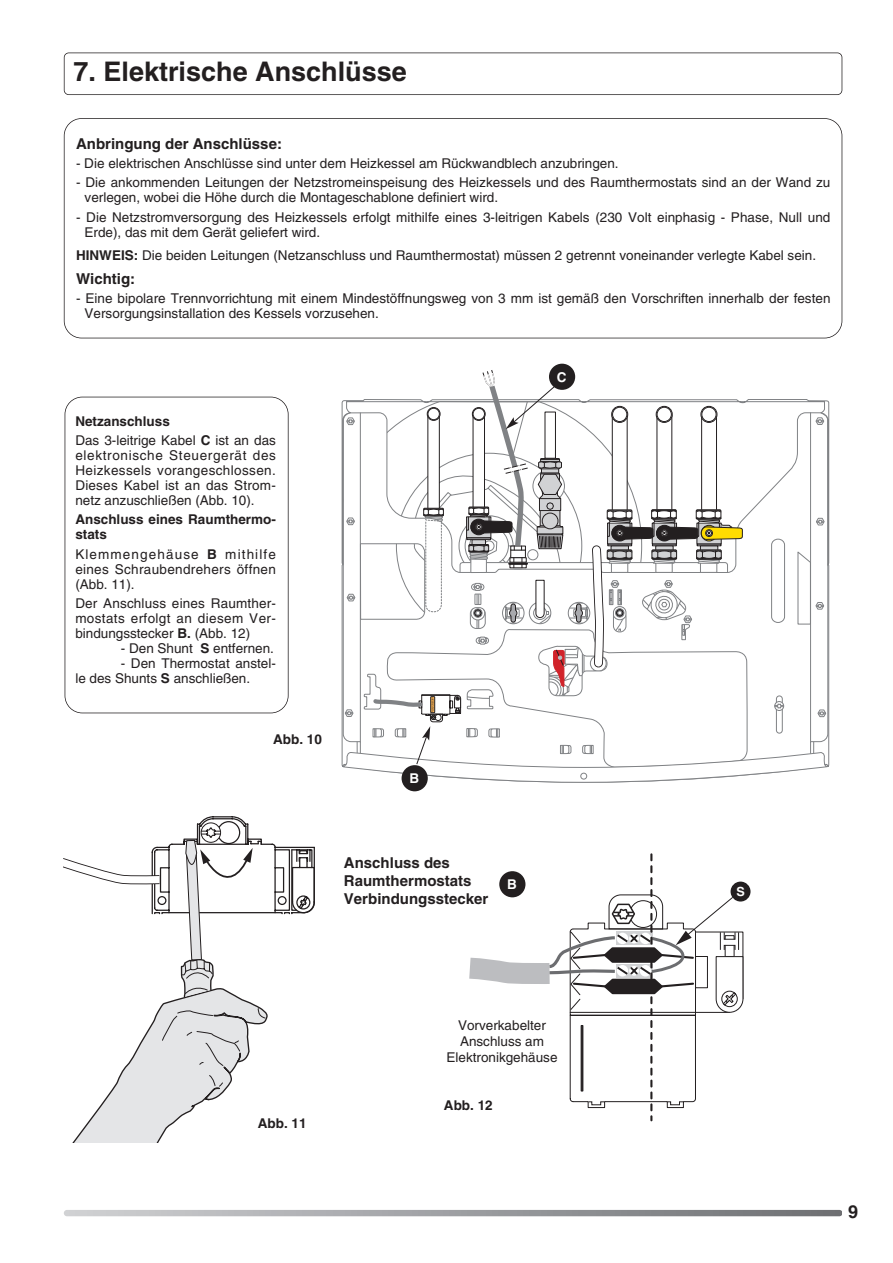
<style>
.page{position:relative;width:893px;height:1263px;background:#fff}
.page>*{position:absolute;margin:0;border:0;box-sizing:border-box;transform-origin:0 0}
.t1{font:700 27px "Helvetica";color:#231f20}
.t2{font:700 18px "Helvetica";color:#231f20}
.t3{font:700 15px/18px "Helvetica";color:#231f20}
.t4{font:13.5px/15px "Helvetica";color:#231f20}
.t5{font:700 13.5px/15px "Helvetica";color:#231f20}
.t6{font:700 13.5px "Helvetica";color:#fff}
.t7{font:12.6px/15.1px "Helvetica";color:#231f20}
.t8{font:700 12.6px "Helvetica";color:#fff}
.s1{font-weight:700}
</style>
<div class="page">
<svg style="left:64px;top:1210px;width:778px;height:6px;background:#9e9fa2"></svg>
<div style="left:401px;top:765px;width:27px;height:26px;background:#231f20;border-radius:50%"></div>
<svg style="left:64px;top:816px;width:251px;height:327px"></svg>
<div style="left:730px;top:882px;width:20px;height:20px;background:#231f20;border-radius:50%"></div>
<svg style="left:469px;top:854px;width:274px;height:266px"></svg>
<div style="left:256px;top:1117px;width:59px;height:18px;background:#fff"></div>
<div style="left:442px;top:1099px;width:53px;height:18px;background:#fff"></div>
<div style="left:549px;top:364px;width:26px;height:26px;background:#231f20;border-radius:50%"></div>
<svg style="left:341px;top:369px;width:489px;height:414px"></svg>
<div style="left:64px;top:118px;width:778px;height:220px;border:2px solid #231f20;border-radius:18px"></div>
<div style="left:65px;top:397px;width:223px;height:316px;border:2px solid #231f20;border-radius:18px"></div>
<div style="left:499px;top:871px;width:26px;height:26px;background:#231f20;border-radius:50%"></div>
<div style="left:435px;top:1018px;width:133px;height:49px;background:#fff"></div>
<div style="left:64px;top:53px;width:778px;height:42px;border:2px solid #231f20;border-radius:5px"></div>
<h1 class="t1" style="left:74px;top:61px;width:335px">7. Elektrische Anschlüsse</h1>
<p class="t3" style="left:76px;top:136px;width:207px">Anbringung der Anschlüsse:</p>
<p class="t4" style="left:76px;top:157px;width:544px">- Die elektrischen Anschlüsse sind unter dem Heizkessel am Rückwandblech anzubringen.</p>
<p class="t4" style="left:85px;top:176px;width:747px;text-indent:-9px">- Die ankommenden Leitungen der Netzstromeinspeisung des Heizkessels und des Raumthermostats sind an der Wand zu verlegen, wobei die Höhe durch die Montageschablone definiert wird.</p>
<p class="t4" style="left:85px;top:211px;width:747px;text-indent:-9px">- Die Netzstromversorgung des Heizkessels erfolgt mithilfe eines 3-leitrigen Kabels (230 Volt einphasig - Phase, Null und<br>Erde), das mit dem Gerät geliefert wird.</p>
<p class="t4" style="left:76px;top:249px;width:741px"><span class="s1">HINWEIS:</span> Die beiden Leitungen (Netzanschluss und Raumthermostat) müssen 2 getrennt voneinander verlegte Kabel sein.</p>
<p class="t3" style="left:76px;top:271px;width:61px">Wichtig:</p>
<p class="t4" style="left:85px;top:292px;width:747px;text-indent:-9px">- Eine bipolare Trennvorrichtung mit einem Mindestöffnungsweg von 3 mm ist gemäß den Vorschriften innerhalb der festen<br>Versorgungsinstallation des Kessels vorzusehen.</p>
<p class="t4" style="left:75px;top:413px;width:202px;line-height:19.2px"><span class="s1">Netzanschluss<br></span>Das 3-leitrige Kabel <span class="s1">C</span> ist an das</p>
<p class="t4" style="left:75px;top:449px;width:202px;text-align:justify">elektronische Steuergerät des Heizkessels vorangeschlossen.<br>Dieses Kabel ist an das Strom&shy;netz anzuschließen (Abb. 10).</p>
<p class="t5" style="left:75px;top:513px;width:202px">Anschluss eines Raumthermo&shy;stats</p>
<p class="t4" style="left:75px;top:548px;width:202px;text-align:justify">Klemmengehäuse <span class="s1">B</span> mithilfe eines Schraubendrehers öffnen (Abb. 11).</p>
<p class="t4" style="left:75px;top:597px;width:202px;text-align:justify">Der Anschluss eines Raumther&shy;mostats erfolgt an diesem Ver&shy;bindungsstecker <span class="s1">B.</span> (Abb. 12)</p>
<p class="t4" style="left:121px;top:642px;width:155px">- Den Shunt <span class="s1">S</span> entfernen.</p>
<p class="t4" style="left:75px;top:657px;width:202px;text-indent:45px">- Den Thermostat anstel&shy;le des Shunts <span class="s1">S</span> anschließen.</p>
<p class="t5" style="left:273px;top:733px;width:50px">Abb. 10</p>
<p class="t6" style="left:409px;top:774px;width:11px">B</p>
<p class="t3" style="left:344px;top:856px;width:146px">Anschluss des<br>Raumthermostats<br>Verbindungsstecker</p>
<p class="t6" style="left:507px;top:880px;width:11px">B</p>
<p class="t6" style="left:557px;top:372px;width:11px">C</p>
<p class="t8" style="left:736px;top:887px;width:10px">S</p>
<p class="t5" style="left:258px;top:1117px;width:50px">Abb. 11</p>
<p class="t4" style="left:446px;top:1018px;width:113px;line-height:16.2px;text-align:center">Vorverkabelter<br>Anschluss am<br>Elektronikgehäuse</p>
<p class="t7" style="left:452px;top:1019px;width:111px">Raccordement côté boîtier électrique pré-cablé</p>
<p class="t5" style="left:444px;top:1099px;width:50px">Abb. 12</p>
<h2 class="t2" style="left:848px;top:1205px;width:12px">9</h2>
</div>
